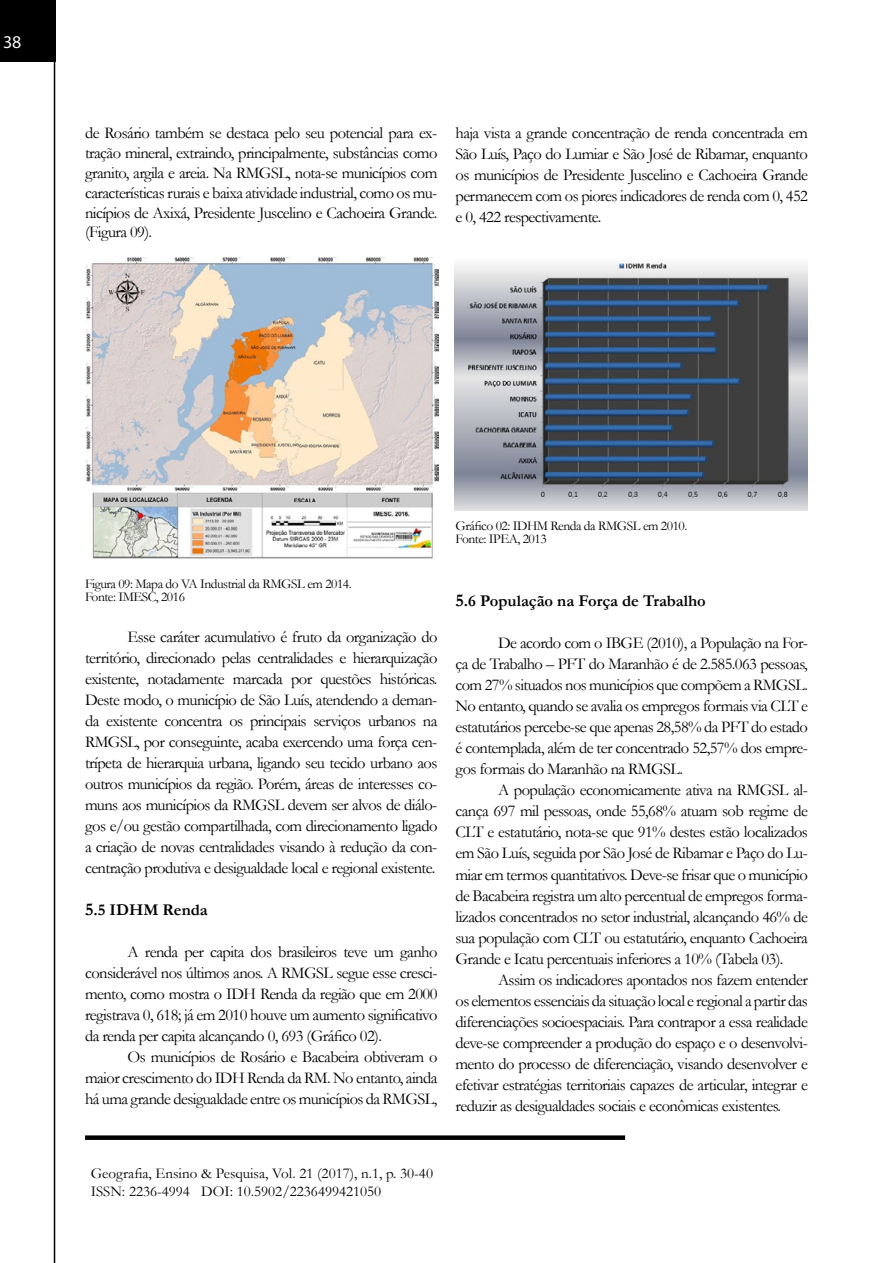
<style>
.page{position:relative;width:893px;height:1263px;background:#fff}
.page>*{position:absolute;margin:0;border:0;box-sizing:border-box;transform-origin:0 0}
.t1{font:18px "Myriad Pro";color:#f8f8f9}
.t2{font:16.5px/21px "Garamond";letter-spacing:-.035em;color:#000;text-align:justify}
.t3{font:700 16.5px "Garamond";color:#000}
.t4{font:15px/18px "Garamond";color:#000}
.t5{font:15px "Myriad Pro";color:#000}
.t6{font:13.5px/13.5px "Garamond";letter-spacing:-.035em;color:#000}
.s1{font-size:18px}
</style>
<div class="page">
<div style="left:0;top:0;width:55px;height:62px;background:#000"></div>
<div style="left:85px;top:1135px;width:540px;height:5px;background:#000"></div>
<hr style="left:54px;top:0;width:1px;height:1263px;background:#000">
<img style="left:454px;top:260px;width:353px;height:250px">
<img style="left:85px;top:257px;width:353px;height:302px">
<p class="t1" style="left:3px;top:31px;width:20px">38</p>
<p class="t2" style="left:85px;top:123px;width:354px;line-height:19.8px">de Rosário também se destaca pelo seu potencial para ex&shy;tração mineral, extraindo, principalmente, substâncias como granito, argila e areia. Na RMGSL, nota-se municípios com características rurais e baixa atividade industrial, como os mu&shy;nicípios de Axixá, Presidente Juscelino e Cachoeira Grande. (Figura 09).</p>
<p class="t2" style="left:455px;top:122px;width:354px">haja vista a grande concentração de renda concentrada em São Luís, Paço do Lumiar e São José de Ribamar, enquanto os municípios de Presidente Juscelino e Cachoeira Grande permanecem com os piores indicadores de renda com 0, 452 e 0, 422 respectivamente.</p>
<p class="t6" style="left:85px;top:576px;width:268px">Figura 09: Mapa do VA Industrial da RMGSL em 2014.<br>Fonte: IMESC, 2016</p>
<p class="t2" style="left:85px;top:626px;width:354px;text-indent:43px">Esse caráter acumulativo é fruto da organização do território, direcionado pelas centralidades e hierarquização existente, notadamente marcada por questões históricas.<br>Deste modo, o município de São Luís, atendendo a deman&shy;da existente concentra os principais serviços urbanos na RMGSL, por conseguinte, acaba exercendo uma força cen&shy;trípeta de hierarquia urbana, ligando seu tecido urbano aos outros municípios da região. Porém, áreas de interesses co&shy;muns aos municípios da RMGSL devem ser alvos de diálo&shy;gos e/ou gestão compartilhada, com direcionamento ligado a criação de novas centralidades visando à redução da con&shy;centração produtiva e desigualdade local e regional existente.</p>
<p class="t3" style="left:85px;top:898px;width:124px"><span class="s1">5</span>.5 IDHM Renda</p>
<p class="t2" style="left:85px;top:941px;width:354px;text-indent:43px">A renda per capita dos brasileiros teve um ganho considerável nos últimos anos. A RMGSL segue esse cresci&shy;mento, como mostra o IDH Renda da região que em 2000 registrava 0, 618; já em 2010 houve um aumento significativo da renda per capita alcançando 0, 693 (Gráfico 02).</p>
<p class="t2" style="left:85px;top:1046px;width:354px;text-indent:43px">Os municípios de Rosário e Bacabeira obtiveram o maior crescimento do IDH Renda da RM. No entanto, ainda há uma grande desigualdade entre os municípios da RMGSL,</p>
<p class="t6" style="left:455px;top:519px;width:233px">Gráfico 02: IDHM Renda da RMGSL em 2010.<br>Fonte: IPEA, 2013</p>
<p class="t3" style="left:455px;top:590px;width:252px"><span class="s1">5</span>.6 População na Força de Trabalho</p>
<p class="t2" style="left:455px;top:632px;width:354px;text-indent:43px">De acordo com o IBGE (2010), a População na For&shy;ça de Trabalho – PFT do Maranhão é de 2.585.063 pessoas, com 27% situados nos municípios que compõem a RMGSL.<br>No entanto, quando se avalia os empregos formais via CLT e estatutários percebe-se que apenas 28,58% da PFT do estado é contemplada, além de ter concentrado 52,57% dos empre&shy;gos formais do Maranhão na RMGSL.</p>
<p class="t2" style="left:455px;top:779px;width:354px;text-indent:43px">A população economicamente ativa na RMGSL al&shy;cança 697 mil pessoas, onde 55,68% atuam sob regime de CLT e estatutário, nota-se que 91% destes estão localizados em São Luís, seguida por São José de Ribamar e Paço do Lu&shy;miar em termos quantitativos. Deve-se frisar que o município de Bacabeira registra um alto percentual de empregos forma&shy;lizados concentrados no setor industrial, alcançando 46% de sua população com CLT ou estatutário, enquanto Cachoeira Grande e Icatu percentuais inferiores a 10% (Tabela 03).</p>
<p class="t2" style="left:455px;top:968px;width:354px;text-indent:43px">Assim os indicadores apontados nos fazem entender os elementos essenciais da situação local e regional a partir das diferenciações socioespaciais. Para contrapor a essa realidade deve-se compreender a produção do espaço e o desenvolvi&shy;mento do processo de diferenciação, visando desenvolver e efetivar estratégias territoriais capazes de articular, integrar e reduzir as desigualdades sociais e econômicas existentes.</p>
<p class="t4" style="left:91px;top:1164px;width:344px">Geografia, Ensino &amp; Pesquisa, Vol. 21 (2017), n.1, p. 30-40<br>ISSN: 2236-4994 DOI: 10.5902/2236499421050</p>
<p class="t5" style="left:100px;top:1165px;width:9px">e</p>
<p class="t5" style="left:137px;top:1165px;width:30px">fia, E</p>
<p class="t5" style="left:253px;top:1165px;width:147px">isa, Vol. 0, n. , p. 07-18</p>
<p class="t5" style="left:119px;top:1183px;width:31px">: 223</p>
<p class="t5" style="left:211px;top:1183px;width:107px">OI: 10.5902/2236</p>
<p class="t5" style="left:347px;top:1183px;width:40px">15988</p>
</div>
